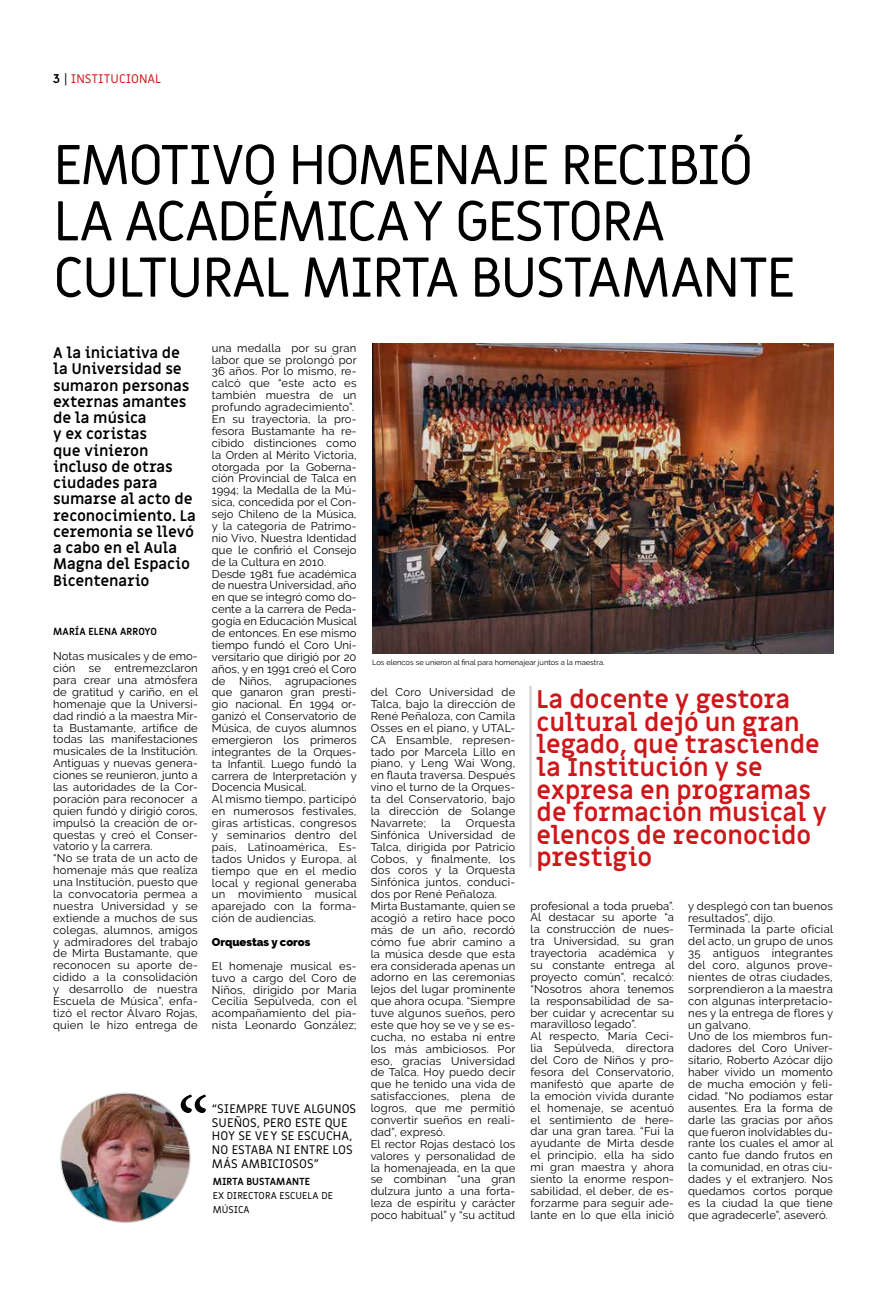
<style>
.page{position:relative;width:886px;height:1294px;background:#fff}
.page>*{position:absolute;margin:0;border:0;box-sizing:border-box;transform-origin:0 0}
.t1{font:80.12px "Minion Pro";color:#000}
.t2{font:56.25px/56.2px "Miriam Libre";letter-spacing:-.04em;color:#000}
.t3{font:700 25px/22.5px "Miriam Libre";color:#cd171a}
.t4{font:700 15px/16.2px "Miriam Libre";color:#000}
.t5{font:12.5px/13.8px "Miriam Libre";color:#000}
.t6{font:12.5px "Miriam Libre";color:#cd171a}
.t7{font:11.25px/11.9px "Raleway";letter-spacing:.01em;color:#000}
.t8{font:900 11.25px "Raleway";color:#000}
.t9{font:700 10px "Miriam Libre";color:#000}
.t10{font:10px/13.8px "Miriam Libre";color:#000}
.t11{font:7.5px "Raleway";color:#000}
.s1{font-weight:700;color:#000}
.s2{color:#000}
</style>
<div class="page">
<div style="left:529px;top:686px;width:2px;height:181px;border:1px solid #d0d0d0"></div>
<img style="left:61px;top:1093px;width:129px;height:129px;border-radius:65px">
<img style="left:372px;top:343px;width:461px;height:310px">
<p class="t6" style="left:53px;top:71px;width:110px"><span class="s1">3</span> <span class="s2">|</span> INSTITUCIONAL</p>
<h2 class="t2" style="left:53px;top:139px;width:744px">EMOTIVO HOMENAJE RECIBIÓ<br>LA ACADÉMICA Y GESTORA<br>CULTURAL MIRTA BUSTAMANTE</h2>
<p class="t4" style="left:53px;top:345px;width:144px">A la iniciativa de la Universidad se sumaron personas externas amantes de la música<br>y ex coristas<br>que vinieron incluso de otras ciudades para sumarse al acto de reconocimiento. La ceremonia se llevó a cabo en el Aula<br>Magna del Espacio<br>Bicentenario</p>
<p class="t9" style="left:53px;top:625px;width:105px">MARÍA ELENA ARROYO</p>
<p class="t7" style="left:53px;top:650px;width:146px">Notas musicales y de emo&shy;ción se entremezclaron para crear una atmósfera de gratitud y cariño, en el homenaje que la Universi&shy;dad rindió a la maestra Mir&shy;ta Bustamante, artífice de todas las manifestaciones musicales de la Institución.<br>Antiguas y nuevas genera&shy;ciones se reunieron, junto a las autoridades de la Cor&shy;poración para reconocer a quien fundó y dirigió coros, impulsó la creación de or&shy;questas y creó el Conser&shy;vatorio y la carrera.<br>“No se trata de un acto de homenaje más que realiza una Institución, puesto que la convocatoria permea a nuestra Universidad y se extiende a muchos de sus colegas, alumnos, amigos y admiradores del trabajo de Mirta Bustamante, que reconocen su aporte de&shy;cidido a la consolidación y desarrollo de nuestra<br>Escuela de Música”, enfa&shy;tizó el rector Álvaro Rojas, quien le hizo entrega de</p>
<p class="t7" style="left:212px;top:342px;width:146px">una medalla por su gran labor que se prolongó por<br>36 años. Por lo mismo, re&shy;calcó que “este acto es también muestra de un profundo agradecimiento”.<br>En su trayectoria, la pro&shy;fesora Bustamante ha re&shy;cibido distinciones como la Orden al Mérito Victoria, otorgada por la Goberna&shy;ción Provincial de Talca en<br>1994; la Medalla de la Mú&shy;sica, concedida por el Con&shy;sejo Chileno de la Música, y la categoría de Patrimo&shy;nio Vivo, Nuestra Identidad que le confirió el Consejo de la Cultura en 2010.<br>Desde 1981 fue académica de nuestra Universidad, año en que se integró como do&shy;cente a la carrera de Peda&shy;gogía en Educación Musical de entonces. En ese mismo tiempo fundó el Coro Uni&shy;versitario que dirigió por 20 años, y en 1991 creó el Coro de Niños, agrupaciones que ganaron gran presti&shy;gio nacional. En 1994 or&shy;ganizó el Conservatorio de<br>Música, de cuyos alumnos emergieron los primeros integrantes de la Orques&shy;ta Infantil. Luego fundó la carrera de Interpretación y<br>Docencia Musical.<br>Al mismo tiempo, participó en numerosos festivales, giras artísticas, congresos y seminarios dentro del país, Latinoamérica, Es&shy;tados Unidos y Europa, al tiempo que en el medio local y regional generaba un movimiento musical aparejado con la forma&shy;ción de audiencias.</p>
<p class="t8" style="left:212px;top:935px;width:100px">Orquestas y coros</p>
<p class="t7" style="left:212px;top:959px;width:146px;text-align:justify">El homenaje musical es&shy;tuvo a cargo del Coro de Niños, dirigido por María Cecilia Sepúlveda, con el acompañamiento del pia&shy;nista Leonardo González;</p>
<h1 class="t1" style="left:177px;top:1072px;width:33px">“</h1>
<p class="t5" style="left:212px;top:1102px;width:146px">“SIEMPRE TUVE ALGUNOS<br>SUEÑOS, PERO ESTE QUE<br>HOY SE VE Y SE ESCUCHA,<br>NO ESTABA NI ENTRE LOS<br>MÁS AMBICIOSOS”</p>
<p class="t9" style="left:213px;top:1175px;width:99px">MIRTA BUSTAMANTE</p>
<p class="t10" style="left:213px;top:1189px;width:122px">EX DIRECTORA ESCUELA DE<br>MÚSICA</p>
<p class="t11" style="left:372px;top:658px;width:234px">Los elencos se unieron al final para homenajear juntos a la maestra.</p>
<p class="t7" style="left:371px;top:686px;width:146px;text-align:justify">del Coro Universidad de Talca, bajo la dirección de René Peñaloza, con Camila Osses en el piano, y UTAL-CA Ensamble, represen&shy;tado por Marcela Lillo en piano, y Leng Wai Wong, en flauta traversa. Después vino el turno de la Orques&shy;ta del Conservatorio, bajo la dirección de Solange Navarrete;</p>
<p class="t7" style="left:441px;top:816px;width:11px">la</p>
<p class="t7" style="left:371px;top:816px;width:146px;text-indent:95px">Orquesta<br>Sinfónica Universidad de<br>Talca, dirigida por Patricio<br>Cobos, y finalmente, los dos coros y la Orquesta<br>Sinfónica juntos, conduci&shy;dos por René Peñaloza.<br>Mirta Bustamante, quien se acogió a retiro hace poco más de un año, recordó cómo fue abrir camino a la música desde que esta era considerada apenas un adorno en las ceremonias lejos del lugar prominente que ahora ocupa. “Siempre tuve algunos sueños, pero este que hoy se ve y se es&shy;cucha, no estaba ni entre los más ambiciosos. Por eso, gracias Universidad de Talca. Hoy puedo decir que he tenido una vida de satisfacciones, plena de logros, que me permitió convertir sueños en reali&shy;dad”, expresó.<br>El rector Rojas destacó los valores y personalidad de la homenajeada, en la que se combinan “una gran dulzura junto a una forta&shy;leza de espíritu y carácter poco habitual” y “su actitud</p>
<h3 class="t3" style="left:536px;top:689px;width:292px">La docente y gestora cultural dejó un gran legado, que trasciende la Institución y se expresa en programas de formación musical y elencos de reconocido prestigio</h3>
<p class="t7" style="left:530px;top:899px;width:145px">profesional a toda prueba”.<br>Al destacar su aporte “a la construcción de nues&shy;tra Universidad, su gran trayectoria académica y su constante entrega al proyecto común”, recalcó: “Nosotros ahora tenemos la responsabilidad de sa&shy;ber cuidar y acrecentar su maravilloso legado”.<br>Al respecto, María Ceci&shy;lia Sepúlveda, directora del Coro de Niños y pro&shy;fesora del Conservatorio, manifestó que aparte de la emoción vivida durante el homenaje, se acentuó el sentimiento de here&shy;dar una gran tarea. “Fui la ayudante de Mirta desde el principio, ella ha sido mi gran maestra y ahora siento la enorme respon&shy;sabilidad, el deber, de es&shy;forzarme para seguir ade&shy;lante en lo que ella inició</p>
<p class="t7" style="left:688px;top:899px;width:146px">y desplegó con tan buenos resultados”, dijo.<br>Terminada la parte oficial del acto, un grupo de unos<br>35 antiguos integrantes del coro, algunos prove&shy;nientes de otras ciudades, sorprendieron a la maestra con algunas interpretacio&shy;nes y la entrega de flores y un galvano.<br>Uno de los miembros fun&shy;dadores del Coro Univer&shy;sitario, Roberto Azócar dijo haber vivido un momento de mucha emoción y feli&shy;cidad. “No podíamos estar ausentes. Era la forma de darle las gracias por años que fueron inolvidables du&shy;rante los cuales el amor al canto fue dando frutos en la comunidad, en otras ciu&shy;dades y el extranjero. Nos quedamos cortos porque es la ciudad la que tiene que agradecerle”, aseveró.</p>
</div>
